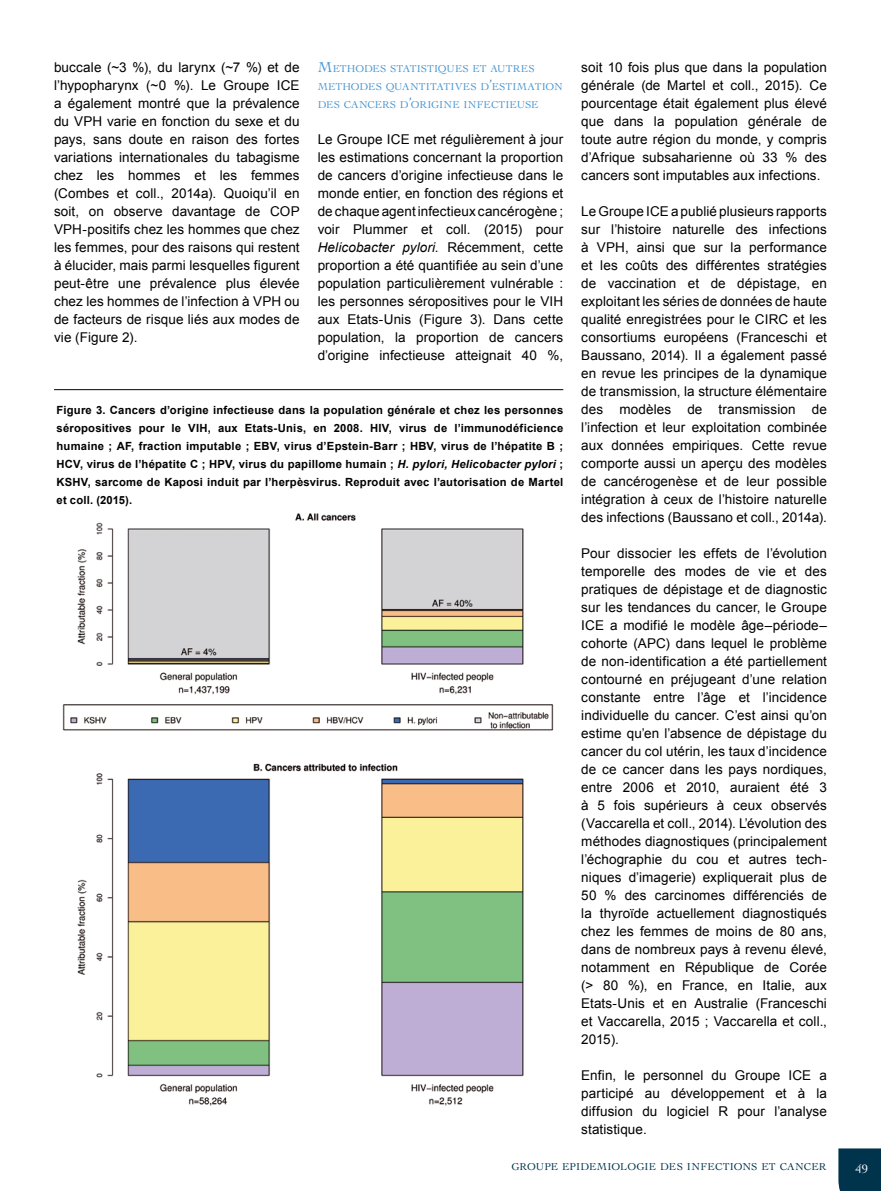
<style>
.page{position:relative;width:881px;height:1191px;background:#fff}
.page>*{position:absolute;margin:0;border:0;box-sizing:border-box;transform-origin:0 0}
.t1{font:13.5px/18px "Arial";letter-spacing:.005em;color:#000;text-align:justify}
.t2{font:12.75px "Cochin LT Std";color:#fff}
.t3{font:700 11.25px/18px "Arial";letter-spacing:.02em;color:#000;text-align:justify}
.t4{font:10.5px/18px "Cochin LT Std";letter-spacing:.01em;color:#4896d2}
.t5{font:10.5px "Cochin LT Std";letter-spacing:.015em;color:#00334c}
.s1{font-size:15px}
.s2{font-style:italic}
</style>
<div class="page">
<div style="left:838px;top:1148px;width:42px;height:43px;background:#00334c"></div>
<img style="left:62px;top:513px;width:492px;height:593px">
<hr style="left:54px;top:389px;width:509px;height:1px;background:#000">
<p class="t1" style="left:54px;top:58px;width:247px">buccale (~3 %), du larynx (~7 %) et de l’hypopharynx (~0 %). Le Groupe ICE a également montré que la prévalence du VPH varie en fonction du sexe et du pays, sans doute en raison des fortes variations internationales du tabagisme chez les hommes et les femmes (Combes et coll., 2014a). Quoiqu’il en soit, on observe davantage de COP VPH-positifs chez les hommes que chez les femmes, pour des raisons qui restent à élucider, mais parmi lesquelles figurent peut-être une prévalence plus élevée chez les hommes de l’infection à VPH ou de facteurs de risque liés aux modes de vie (Figure 2).</p>
<p class="t4" style="left:317px;top:60px;width:246px"><span class="s1">M</span>ETHODES STATISTIQUES ET AUTRES<br>METHODES QUANTITATIVES D<span class="s1">’</span>ESTIMATION<br>DES CANCERS D<span class="s1">’</span>ORIGINE INFECTIEUSE</p>
<p class="t1" style="left:317px;top:130px;width:247px">Le Groupe ICE met régulièrement à jour les estimations concernant la proportion de cancers d’origine infectieuse dans le monde entier, en fonction des régions et de chaque agent infectieux cancérogène ; voir Plummer et coll. (2015) pour <span class="s2">Helicobacter pylori</span>. Récemment, cette proportion a été quantifiée au sein d’une population particulièrement vulnérable : les personnes séropositives pour le VIH aux Etats-Unis (Figure 3). Dans cette population, la proportion de cancers d’origine infectieuse atteignait 40 %,</p>
<p class="t3" style="left:57px;top:401px;width:508px">Figure 3. Cancers d’origine infectieuse dans la population générale et chez les personnes séropositives pour le VIH, aux Etats-Unis, en 2008. HIV, virus de l’immunodéficience humaine ; AF, fraction imputable ; EBV, virus d’Epstein-Barr ; HBV, virus de l’hépatite B ; HCV, virus de l’hépatite C ; HPV, virus du papillome humain ; <span class="s2">H. pylori, Helicobacter pylori</span> ; KSHV, sarcome de Kaposi induit par l’herpèsvirus. Reproduit avec l’autorisation de Martel et coll. (2015).</p>
<p class="t1" style="left:581px;top:58px;width:247px">soit 10 fois plus que dans la population générale (de Martel et coll., 2015). Ce pourcentage était également plus élevé que dans la population générale de toute autre région du monde, y compris d’Afrique subsaharienne où 33 % des cancers sont imputables aux infections.</p>
<p class="t1" style="left:581px;top:202px;width:247px">Le Groupe ICE a publié plusieurs rapports sur l’histoire naturelle des infections à VPH, ainsi que sur la performance et les coûts des différentes stratégies de vaccination et de dépistage, en exploitant les séries de données de haute qualité enregistrées pour le CIRC et les consortiums européens (Franceschi et Baussano, 2014). Il a également passé en revue les principes de la dynamique de transmission, la structure élémentaire des modèles de transmission de l’infection et leur exploitation combinée aux données empiriques. Cette revue comporte aussi un aperçu des modèles de cancérogenèse et de leur possible intégration à ceux de l’histoire naturelle des infections (Baussano et coll., 2014a).</p>
<p class="t1" style="left:581px;top:544px;width:247px">Pour dissocier les effets de l’évolution temporelle des modes de vie et des pratiques de dépistage et de diagnostic sur les tendances du cancer, le Groupe ICE a modifié le modèle âge–période– cohorte (APC) dans lequel le problème de non-identification a été partiellement contourné en préjugeant d’une relation constante entre l’âge et l’incidence individuelle du cancer. C’est ainsi qu’on estime qu’en l’absence de dépistage du cancer du col utérin, les taux d’incidence de ce cancer dans les pays nordiques, entre 2006 et 2010, auraient été 3 à 5 fois supérieurs à ceux observés (Vaccarella et coll., 2014). L’évolution des méthodes diagnostiques (principalement l’échographie du cou et autres tech&shy;niques d’imagerie) expliquerait plus de 50 % des carcinomes différenciés de la thyroïde actuellement diagnostiqués chez les femmes de moins de 80 ans, dans de nombreux pays à revenu élevé, notamment en République de Corée (&gt; 80 %), en France, en Italie, aux Etats-Unis et en Australie (Franceschi et Vaccarella, 2015 ; Vaccarella et coll., 2015).</p>
<p class="t1" style="left:581px;top:1066px;width:247px">Enfin, le personnel du Groupe ICE a participé au développement et à la diffusion du logiciel R pour l’analyse statistique.</p>
<p class="t5" style="left:511px;top:1161px;width:316px">GROUPE EPIDEMIOLOGIE DES INFECTIONS ET CANCER</p>
<p class="t2" style="left:855px;top:1161px;width:14px">49</p>
</div>
